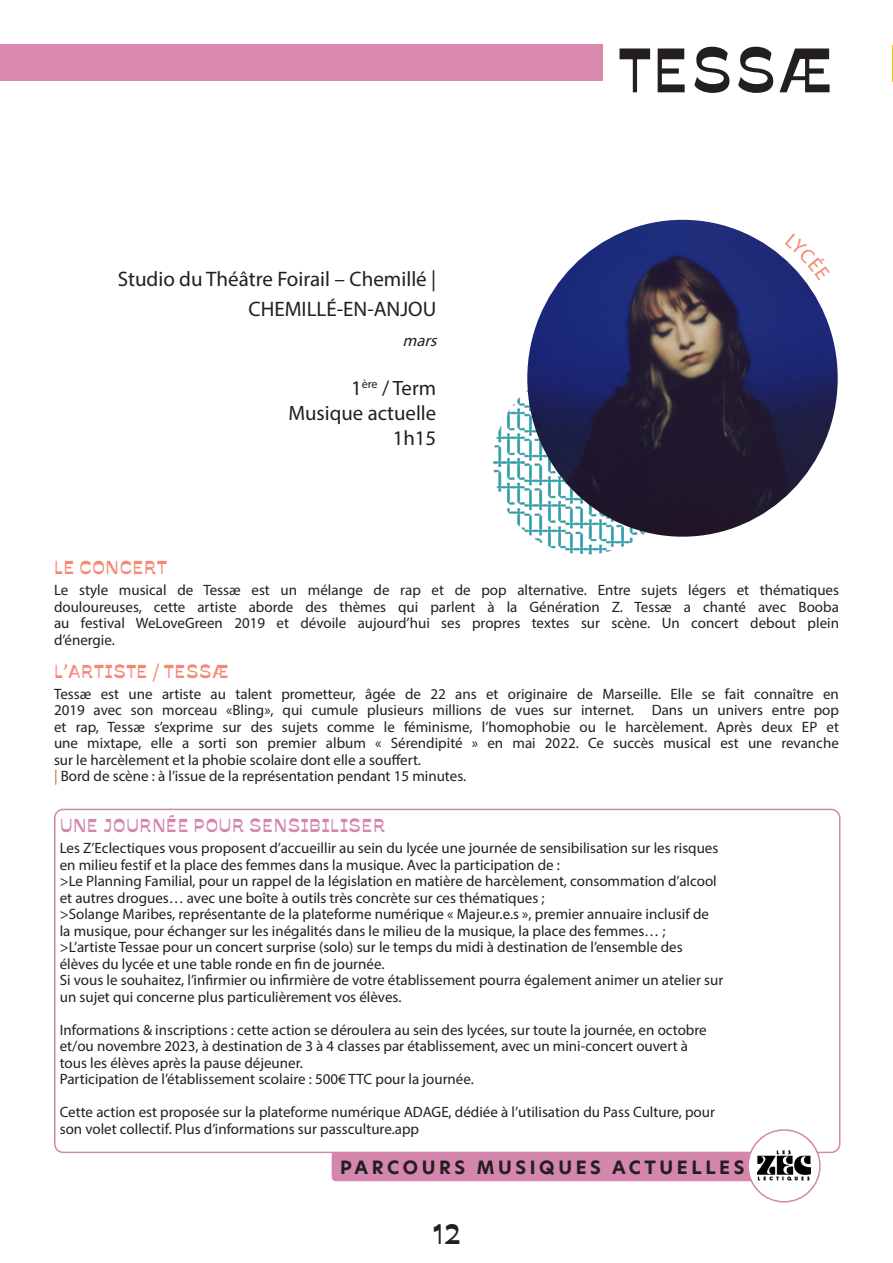
<style>
.page{position:relative;width:893px;height:1263px;background:#fff}
.page>*{position:absolute;margin:0;border:0;box-sizing:border-box;transform-origin:0 0}
.t1{font:60px "Savate";color:#231f20}
.t2{font:27px "Savate";color:#231f20}
.t3{font:21px "Myriad Pro";color:#231f20}
.t4{font:20.85px "Myriad Pro";color:#231f20}
.t5{font:18px "Savate";color:#d486ac}
.t6{font:700 18px "New Hero";letter-spacing:.2em;color:#231f20}
.t7{font:18px "Savate";color:#f48875}
.t8{font:italic 16.5px "Myriad Pro";color:#231f20}
.t9{font:15px/16.5px "Myriad Pro";color:#231f20}
.s1{color:#d2613a}
</style>
<div class="page">
<div style="left:0;top:44px;width:603px;height:37px;background:#d989ae"></div>
<img style="left:493px;top:391px;width:140px;height:164px">
<img style="left:527px;top:220px;width:311px;height:317px">
<div style="left:54px;top:809px;width:786px;height:344px;border:2px solid #d486ac;border-radius:9px"></div>
<div style="left:332px;top:1152px;width:422px;height:29px;background:#d486ac;border-radius:4px"></div>
<div style="left:748px;top:1130px;width:72px;height:72px;background:#fff;border-radius:50%"></div>
<div style="left:747px;top:1129px;width:74px;height:73px;border:2px solid #d486ac;border-radius:50%"></div>
<img style="left:757px;top:1150px;width:53px;height:31px">
<div style="left:332px;top:1153px;width:5px;height:13px;background:#d486ac"></div>
<svg style="left:785px;top:234px;width:45px;height:47px"></svg>
<p class="t3" style="left:118px;top:266px;width:320px">Studio du Théâtre Foirail – Chemillé |</p>
<p class="t3" style="left:249px;top:296px;width:189px">CHEMILLÉ-EN-ANJOU</p>
<p class="t8" style="left:403px;top:330px;width:40px">mars</p>
<p class="t4" style="left:351px;top:375px;width:87px">1<sup>ère</sup> / Term</p>
<p class="t4" style="left:288px;top:400px;width:149px">Musique actuelle</p>
<p class="t4" style="left:393px;top:425px;width:45px">1h15</p>
<p class="t1" style="left:617px;top:25px;width:220px">TESSÆ</p>
<p class="t7" style="left:54px;top:554px;width:115px">LE CONCERT</p>
<p class="t9" style="left:54px;top:582px;width:786px;text-align:justify">Le style musical de Tessæ est un mélange de rap et de pop alternative. Entre sujets légers et thématiques douloureuses, cette artiste aborde des thèmes qui parlent à la Génération Z. Tessæ a chanté avec Booba au festival WeLoveGreen 2019 et dévoile aujourd’hui ses propres textes sur scène. Un concert debout plein d’énergie.</p>
<p class="t7" style="left:54px;top:658px;width:177px">L’ARTISTE / TESSÆ</p>
<p class="t9" style="left:54px;top:685px;width:786px;text-align:justify">Tessæ est une artiste au talent prometteur, âgée de 22 ans et originaire de Marseille. Elle se fait connaître en 2019 avec son morceau «Bling», qui cumule plusieurs millions de vues sur internet. Dans un univers entre pop et rap, Tessæ s’exprime sur des sujets comme le féminisme, l’homophobie ou le harcèlement. Après deux EP et une mixtape, elle a sorti son premier album « Sérendipité » en mai 2022. Ce succès musical est une revanche sur le harcèlement et la phobie scolaire dont elle a souffert.</p>
<p class="t9" style="left:54px;top:768px;width:414px"><span class="s1">|</span> Bord de scène : à l’issue de la représentation pendant 15 minutes.</p>
<p class="t5" style="left:60px;top:812px;width:328px">UNE JOURNÉE POUR SENSIBILISER</p>
<p class="t9" style="left:60px;top:840px;width:660px">Les Z’Eclectiques vous proposent d’accueillir au sein du lycée une journée de sensibilisation sur les risques en milieu festif et la place des femmes dans la musique. Avec la participation de :</p>
<p class="t9" style="left:60px;top:873px;width:659px">&gt;Le Planning Familial, pour un rappel de la législation en matière de harcèlement, consommation d’alcool et autres drogues… avec une boîte à outils très concrète sur ces thématiques ;</p>
<p class="t9" style="left:60px;top:906px;width:651px">&gt;Solange Maribes, représentante de la plateforme numérique « Majeur.e.s », premier annuaire inclusif de la musique, pour échanger sur les inégalités dans le milieu de la musique, la place des femmes… ;</p>
<p class="t9" style="left:60px;top:939px;width:624px">&gt;L’artiste Tessae pour un concert surprise (solo) sur le temps du midi à destination de l’ensemble des élèves du lycée et une table ronde en fin de journée.</p>
<p class="t9" style="left:60px;top:972px;width:665px">Si vous le souhaitez, l’infirmier ou infirmière de votre établissement pourra également animer un atelier sur un sujet qui concerne plus particulièrement vos élèves.</p>
<p class="t9" style="left:60px;top:1021px;width:648px">Informations &amp; inscriptions : cette action se déroulera au sein des lycées, sur toute la journée, en octobre et/ou novembre 2023, à destination de 3 à 4 classes par établissement, avec un mini-concert ouvert à tous les élèves après la pause déjeuner.</p>
<p class="t9" style="left:60px;top:1071px;width:416px">Participation de l’établissement scolaire : 500€ TTC pour la journée.</p>
<p class="t9" style="left:60px;top:1104px;width:657px">Cette action est proposée sur la plateforme numérique ADAGE, dédiée à l’utilisation du Pass Culture, pour son volet collectif. Plus d’informations sur passculture.app</p>
<p class="t6" style="left:340px;top:1155px;width:406px">PARCOURS MUSIQUES ACTUELLES</p>
<p class="t2" style="left:432px;top:1214px;width:30px">12</p>
</div>
